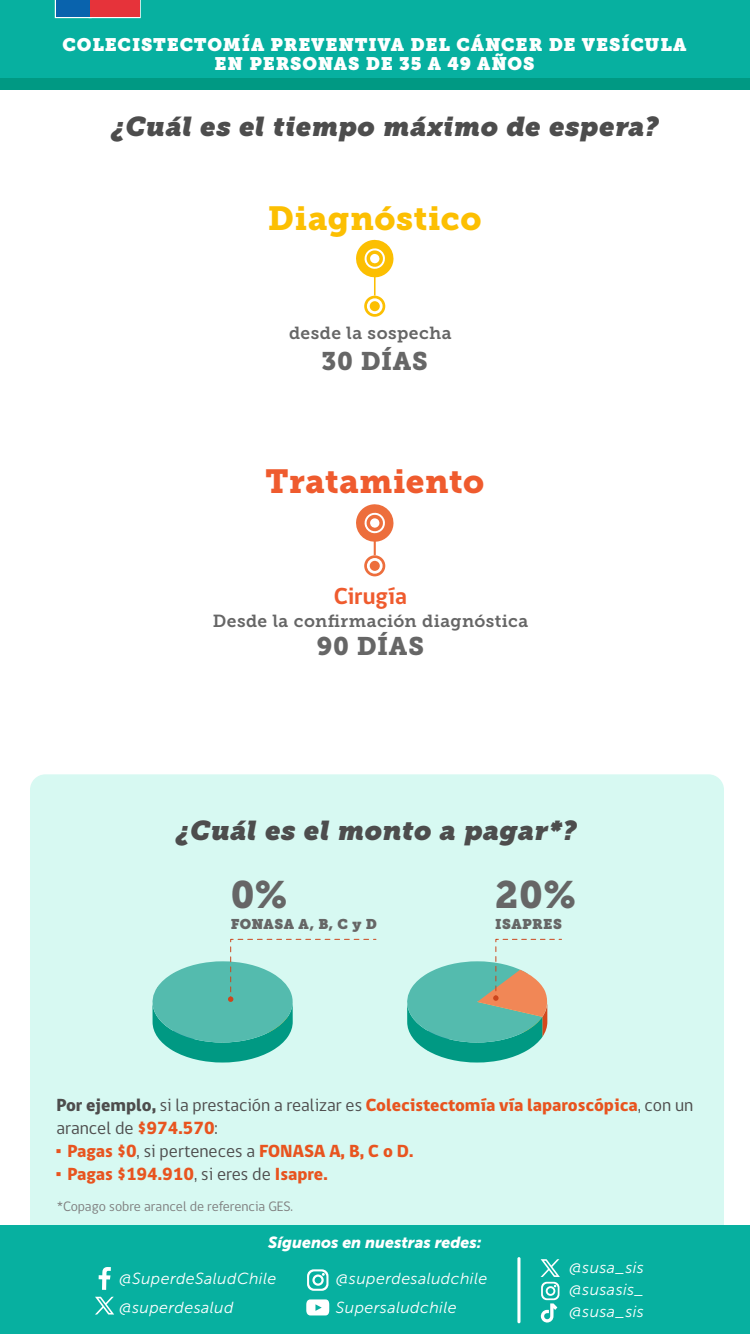
<style>
.page{position:relative;width:750px;height:1334px;background:#fff}
.page>*{position:absolute;margin:0;border:0;box-sizing:border-box;transform-origin:0 0}
.t1{font:38px "Museo Slab 900";color:#666}
.t2{font:33.2px "Museo Slab 900";letter-spacing:.02em;color:#fcbf02}
.t3{font:33.2px "Museo Slab 900";letter-spacing:.015em;color:#ef5b2e}
.t4{font:italic 27px "Museo Slab 1000";letter-spacing:.02em;color:#4d4d4d}
.t5{font:25.3px "Museo Slab 900";letter-spacing:.03em;color:#666}
.t6{font:700 23.7px "gob CL";color:#ef5b2e}
.t7{font:18px/23px "gob CL";color:#4e4d4d}
.t8{font:800 18px "gob CL";color:#e8541f}
.t9{font:18px/19px "Museo Slab";letter-spacing:.045em;color:#fff;text-align:center}
.t10{font:17.4px "Museo Slab 700";letter-spacing:.025em;color:#666}
.t11{font:italic 16px/22.1px "Museo Sans 300";letter-spacing:.025em;color:#fff}
.t12{font:italic 16px "Museo Sans 900";color:#fff}
.t13{font:14px "gob CL";color:#808080}
.t14{font:14px "Museo Slab";letter-spacing:.03em;color:#666}
.s1{font-weight:800}
.s2{font-weight:800;color:#e8541f}
.s3{font-family:"Times New Roman";font-weight:400}
.s4{font-weight:400;color:#4e4d4d}
</style>
<div class="page">
<div style="left:30px;top:774px;width:694px;height:541px;background:#d7f9f2;border-radius:15px"></div>
<div style="left:0;top:0;width:750px;height:84px;background:#07b0a0"></div>
<div style="left:0;top:79px;width:750px;height:11px;background:#009983"></div>
<svg style="left:55px;top:0;width:86px;height:18px"></svg>
<div style="left:90px;top:0;width:49px;height:17px;background:#e6333a"></div>
<div style="left:56px;top:0;width:34px;height:17px;background:#0963ad"></div>
<div style="left:0;top:1225px;width:750px;height:109px;background:#07b0a0"></div>
<svg style="left:517px;top:1257px;width:4px;height:66px"></svg>
<svg style="left:99px;top:1267px;width:12px;height:23px"></svg>
<svg style="left:307px;top:1269px;width:22px;height:22px"></svg>
<svg style="left:306px;top:1299px;width:23px;height:16px"></svg>
<svg style="left:95px;top:1297px;width:19px;height:18px"></svg>
<svg style="left:541px;top:1259px;width:19px;height:64px"></svg>
<hr style="left:374px;top:260px;width:2px;height:36px;background:#fcbf02">
<svg style="left:364px;top:296px;width:21px;height:21px"></svg>
<svg style="left:356px;top:239px;width:38px;height:40px"></svg>
<hr style="left:374px;top:524px;width:2px;height:31px;background:#ed6e3c">
<svg style="left:364px;top:555px;width:21px;height:21px"></svg>
<svg style="left:356px;top:504px;width:38px;height:39px"></svg>
<svg style="left:152px;top:938px;width:224px;height:125px"></svg>
<svg style="left:407px;top:938px;width:155px;height:125px"></svg>
<p class="t9" style="left:63px;top:35px;width:625px">COLECISTECTOMÍA PREVENTIVA DEL CÁNCER DE VESÍCULA<br>EN PERSONAS DE 35 A 49 AÑOS</p>
<h3 class="t4" style="left:110px;top:111px;width:549px">¿Cuál es el tiempo máximo de espera?</h3>
<h2 class="t2" style="left:268px;top:199px;width:215px">Diagnóstico</h2>
<p class="t10" style="left:289px;top:324px;width:164px">desde la sospecha</p>
<h3 class="t5" style="left:322px;top:347px;width:108px">30 DÍAS</h3>
<h2 class="t3" style="left:265px;top:462px;width:220px">Tratamiento</h2>
<h3 class="t6" style="left:334px;top:580px;width:75px">Cirugía</h3>
<p class="t10" style="left:213px;top:612px;width:317px">Desde la confirmación diagnóstica</p>
<h3 class="t5" style="left:317px;top:631px;width:109px">90 DÍAS</h3>
<h3 class="t4" style="left:175px;top:815px;width:402px">¿Cuál es el monto a pagar*?</h3>
<h1 class="t1" style="left:495px;top:873px;width:82px">20%</h1>
<h1 class="t1" style="left:231px;top:873px;width:58px">0%</h1>
<p class="t14" style="left:231px;top:916px;width:148px">FONASA A, B, C y D</p>
<p class="t14" style="left:495px;top:916px;width:68px">ISAPRES</p>
<p class="t7" style="left:56px;top:1094px;width:638px"><span class="s1">Por ejemplo,</span> si la prestación a realizar es <span class="s2">Colecistectomía vía laparoscópica</span>, con un arancel de <span class="s2">$974.570</span>:</p>
<p class="t8" style="left:55px;top:1138px;width:360px"><span class="s3">▪</span> Pagas $0<span class="s4">, si perteneces a</span> FONASA A, B, C o D.</p>
<p class="t8" style="left:55px;top:1161px;width:274px"><span class="s3">▪</span> Pagas $194.910<span class="s4">, si eres de</span> Isapre.</p>
<p class="t13" style="left:57px;top:1197px;width:238px">*Copago sobre arancel de referencia GES.</p>
<p class="t12" style="left:268px;top:1234px;width:215px">Síguenos en nuestras redes:</p>
<p class="t11" style="left:119px;top:1265px;width:159px;line-height:28.5px">@SuperdeSaludChile @superdesalud</p>
<p class="t11" style="left:336px;top:1265px;width:153px;line-height:28.5px">@superdesaludchile<br>Supersaludchile</p>
<p class="t11" style="left:569px;top:1257px;width:76px;text-align:justify">@susa_sis @susasis_ @susa_sis</p>
</div>
